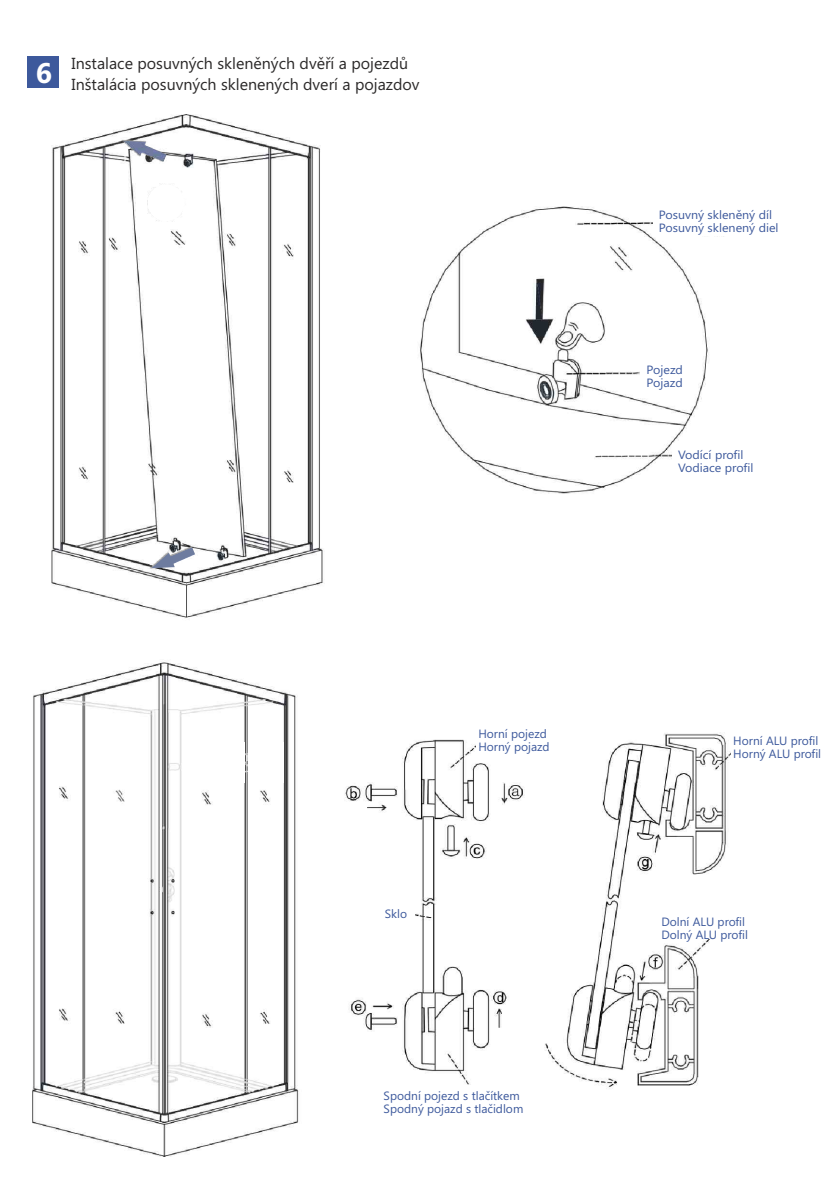
<style>
.page{position:relative;width:840px;height:1191px;background:#fff}
.page>*{position:absolute;margin:0;border:0;box-sizing:border-box;transform-origin:0 0}
.t1{font:700 28.4px "Segoe UI";color:#fff}
.t2{font:16px/21.2px "Segoe UI";color:#2b2929}
.t3{font:12px/12.8px "Segoe UI";color:#3d599c}
.t4{font:12px/12.8px "Segoe UI";color:#3d599c;scale:1.04 1}
</style>
<div class="page">
<img style="left:33px;top:114px;width:698px;height:1042px">
<img style="left:123px;top:141px;width:43px;height:21px">
<div style="left:653px;top:204px;width:157px;height:32px;background:#fff"></div>
<div style="left:640px;top:359px;width:55px;height:32px;background:#fff"></div>
<div style="left:672px;top:443px;width:157px;height:31px;background:#fff"></div>
<div style="left:476px;top:723px;width:111px;height:31px;background:#fff"></div>
<div style="left:303px;top:891px;width:111px;height:32px;background:#fff"></div>
<div style="left:381px;top:1085px;width:201px;height:32px;background:#fff"></div>
<div style="left:659px;top:914px;width:127px;height:25px;background:#fff"></div>
<img style="left:151px;top:547px;width:44px;height:21px">
<div style="left:147px;top:184px;width:37px;height:37px;background:#fff;border-radius:50%"></div>
<div style="left:191px;top:742px;width:54px;height:40px;background:#fff"></div>
<div style="left:248px;top:742px;width:35px;height:40px;background:#fff"></div>
<div style="left:28px;top:57px;width:31px;height:31px;background:#3d599c"></div>
<h1 class="t1" style="left:36px;top:62px;width:18px">6</h1>
<h2 class="t2" style="left:71px;top:54px;width:349px">Instalace posuvných skleněných dvěří a pojezdů<br>Inštalácia posuvných sklenených dverí a pojazdov</h2>
<p class="t4" style="left:658px;top:210px;width:116px">Posuvný skleněný díl<br>Posuvný sklenený diel</p>
<p class="t4" style="left:646px;top:364px;width:36px">Pojezd<br>Pojazd</p>
<p class="t4" style="left:677px;top:450px;width:74px">Vodící profil<br>Vodiace profil</p>
<p class="t3" style="left:384px;top:908px;width:24px">Sklo</p>
<p class="t3" style="left:478px;top:728px;width:73px">Horní pojezd<br>Horný pojazd</p>
<p class="t3" style="left:383px;top:1090px;width:141px">Spodní pojezd s tlačítkem<br>Spodný pojazd s tlačidlom</p>
<p class="t3" style="left:732px;top:735px;width:89px">Horní ALU profil<br>Horný ALU profil</p>
<p class="t3" style="left:661px;top:916px;width:88px">Dolní ALU profil<br>Dolný ALU profil</p>
</div>
